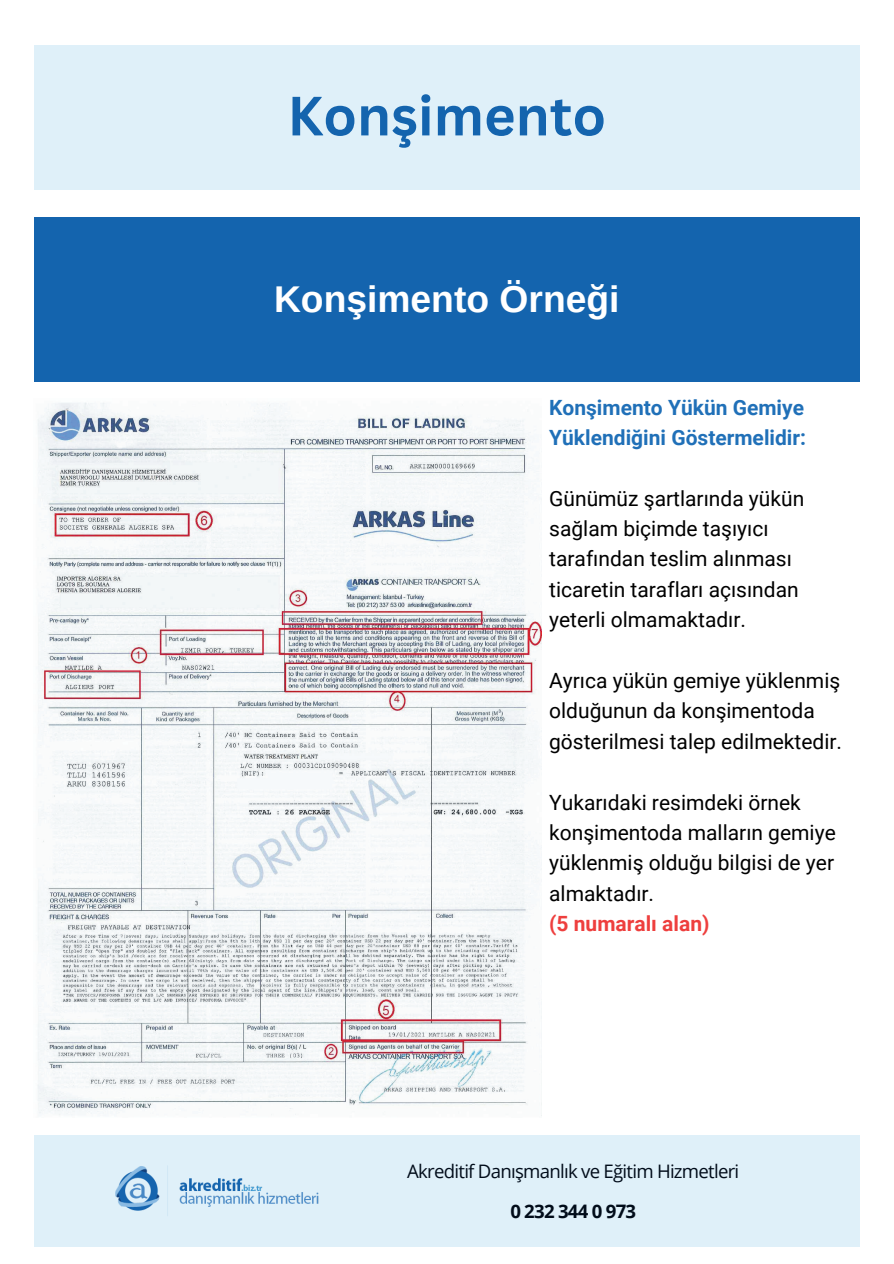
<style>
.page{position:relative;width:894px;height:1264px;background:#fff}
.page>*{position:absolute;margin:0;border:0;box-sizing:border-box;transform-origin:0 0}
.t1{font:700 54px "Canva Sans";color:#1464ae}
.t2{font:700 37.2px "Arimo";color:#fff}
.t3{font:21px/30.3px "Roboto";color:#000}
.t4{font:700 21px/30.3px "Roboto";color:#2070b8}
.t5{font:700 21px "Roboto";color:#ee3f3e}
.t6{font:18.6px "Open Sans";letter-spacing:-.04em;color:#010c1a}
.t7{font:700 18.6px "Open Sans";letter-spacing:-.04em;color:#010c1a}
</style>
<div class="page">
<div style="left:34px;top:217px;width:825px;height:164px;background:#1464ae"></div>
<div style="left:34px;top:1134px;width:825px;height:112px;background:#dff0f9"></div>
<img style="left:115px;top:1166px;width:204px;height:50px">
<div style="left:34px;top:45px;width:825px;height:144px;background:#dff0f9"></div>
<img style="left:37px;top:402px;width:504px;height:713px">
<h1 class="t1" style="left:287px;top:84px;width:320px">Konşimento</h1>
<h2 class="t2" style="left:274px;top:274px;width:347px">Konşimento Örneği</h2>
<p class="t4" style="left:549px;top:391px;width:258px">Konşimento Yükün Gemiye<br>Yüklendiğini Göstermelidir:</p>
<p class="t3" style="left:549px;top:482px;width:256px">Günümüz şartlarında yükün sağlam biçimde taşıyıcı tarafından teslim alınması ticaretin tarafları açısından yeterli olmamaktadır.</p>
<p class="t3" style="left:549px;top:664px;width:294px">Ayrıca yükün gemiye yüklenmiş olduğunun da konşimentoda gösterilmesi talep edilmektedir.</p>
<p class="t3" style="left:549px;top:786px;width:288px">Yukarıdaki resimdeki örnek konşimentoda malların gemiye yüklenmiş olduğu bilgisi de yer almaktadır.</p>
<p class="t5" style="left:549px;top:909px;width:162px">(5 numaralı alan)</p>
<p class="t6" style="left:407px;top:1158px;width:333px">Akreditif Danışmanlık ve Eğitim Hizmetleri</p>
<p class="t7" style="left:510px;top:1197px;width:127px">0 232 344 0 973</p>
</div>
